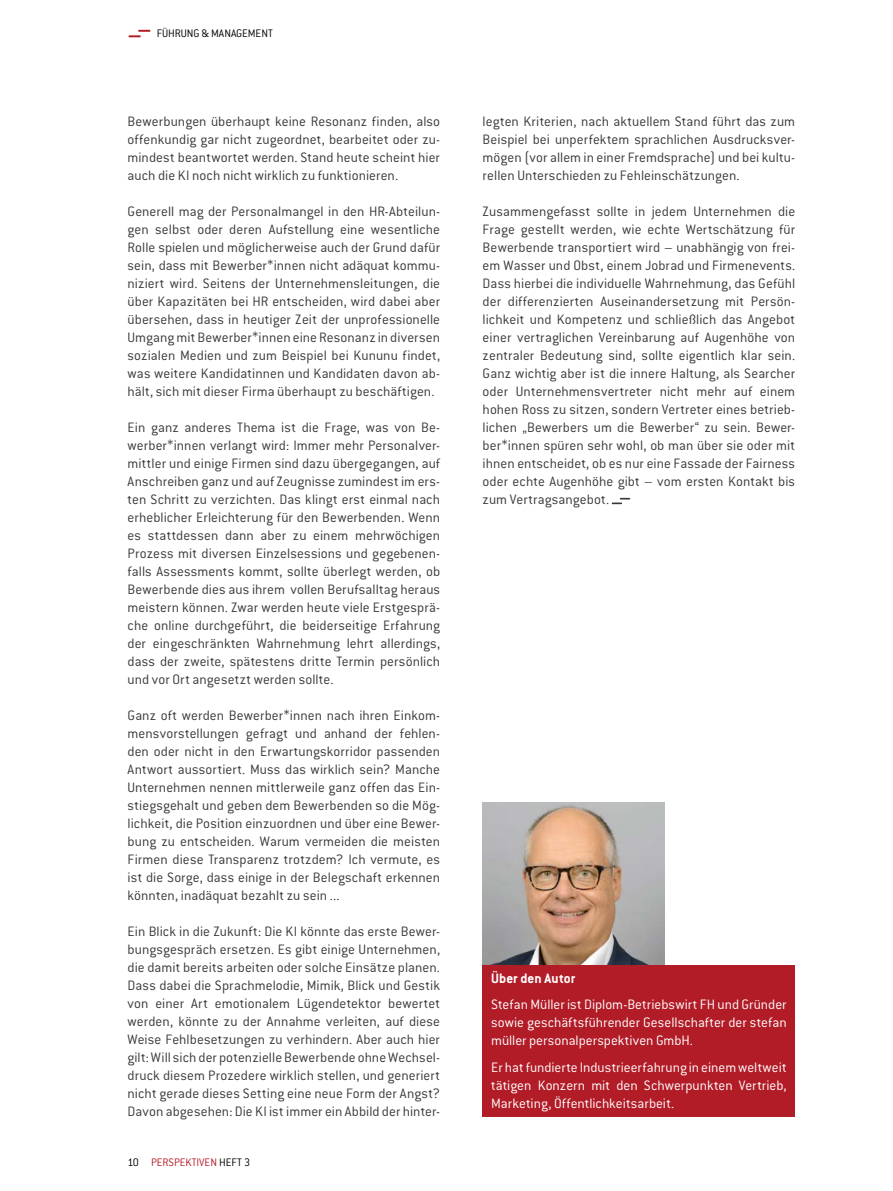
<style>
.page{position:relative;width:893px;height:1191px;background:#fff}
.page>*{position:absolute;margin:0;border:0;box-sizing:border-box;transform-origin:0 0}
.t1{font:300 15px/18px "Conduit ITC";letter-spacing:.005em;color:#383937;text-align:justify}
.t2{font:300 15px/18px "Conduit ITC";color:#fff;text-align:justify}
.t3{font:700 15px "Conduit ITC";letter-spacing:.005em;color:#fff}
.t4{font:300 12px "Conduit ITC";color:#b21c27}
.t5{font:300 12px "Conduit ITC";color:#000}
.s1{color:#000}
</style>
<div class="page">
<svg style="left:128px;top:30px;width:22px;height:7px"></svg>
<svg style="left:612px;top:498px;width:18px;height:6px"></svg>
<div style="left:483px;top:964px;width:312px;height:152px;background:#b21c27"></div>
<img style="left:483px;top:802px;width:181px;height:162px">
<p class="t5" style="left:157px;top:26px;width:118px">FÜHRUNG &amp; MANAGEMENT</p>
<p class="t1" style="left:128px;top:112px;width:314px">Bewerbungen überhaupt keine Resonanz finden, also offenkundig gar nicht zugeordnet, bearbeitet oder zu&shy;mindest beantwortet werden. Stand heute scheint hier auch die KI noch nicht wirklich zu funktionieren.</p>
<p class="t1" style="left:128px;top:202px;width:314px">Generell mag der Personalmangel in den HR-Abteilun&shy;gen selbst oder deren Aufstellung eine wesentliche Rolle spielen und möglicherweise auch der Grund dafür sein, dass mit Bewerber*innen nicht adäquat kommu&shy;niziert wird. Seitens der Unternehmensleitungen, die über Kapazitäten bei HR entscheiden, wird dabei aber übersehen, dass in heutiger Zeit der unprofessionelle Umgang mit Bewerber*innen eine Resonanz in diversen sozialen Medien und zum Beispiel bei Kununu findet, was weitere Kandidatinnen und Kandidaten davon ab&shy;hält, sich mit dieser Firma überhaupt zu beschäftigen.</p>
<p class="t1" style="left:128px;top:418px;width:314px">Ein ganz anderes Thema ist die Frage, was von Be&shy;werber*innen verlangt wird: Immer mehr Personalver&shy;mittler und einige Firmen sind dazu übergegangen, auf Anschreiben ganz und auf Zeugnisse zumindest im ers&shy;ten Schritt zu verzichten. Das klingt erst einmal nach erheblicher Erleichterung für den Bewerbenden. Wenn es stattdessen dann aber zu einem mehrwöchigen Prozess mit diversen Einzelsessions und gegebenen&shy;falls Assessments kommt, sollte überlegt werden, ob Bewerbende dies aus ihrem vollen Berufsalltag heraus meistern können. Zwar werden heute viele Erstgesprä&shy;che online durchgeführt, die beiderseitige Erfahrung der eingeschränkten Wahrnehmung lehrt allerdings, dass der zweite, spätestens dritte Termin persönlich und vor Ort angesetzt werden sollte.</p>
<p class="t1" style="left:128px;top:706px;width:314px">Ganz oft werden Bewerber*innen nach ihren Einkom&shy;mensvorstellungen gefragt und anhand der fehlen&shy;den oder nicht in den Erwartungskorridor passenden Antwort aussortiert. Muss das wirklich sein? Manche Unternehmen nennen mittlerweile ganz offen das Ein&shy;stiegsgehalt und geben dem Bewerbenden so die Mög&shy;lichkeit, die Position einzuordnen und über eine Bewer&shy;bung zu entscheiden. Warum vermeiden die meisten Firmen diese Transparenz trotzdem? Ich vermute, es ist die Sorge, dass einige in der Belegschaft erkennen könnten, inadäquat bezahlt zu sein ...</p>
<p class="t1" style="left:128px;top:922px;width:314px">Ein Blick in die Zukunft: Die KI könnte das erste Bewer&shy;bungsgespräch ersetzen. Es gibt einige Unternehmen, die damit bereits arbeiten oder solche Einsätze planen.<br>Dass dabei die Sprachmelodie, Mimik, Blick und Gestik von einer Art emotionalem Lügendetektor bewertet werden, könnte zu der Annahme verleiten, auf diese Weise Fehlbesetzungen zu verhindern. Aber auch hier gilt: Will sich der potenzielle Bewerbende ohne Wechsel&shy;druck diesem Prozedere wirklich stellen, und generiert nicht gerade dieses Setting eine neue Form der Angst?<br>Davon abgesehen: Die KI ist immer ein Abbild der hinter-</p>
<p class="t4" style="left:128px;top:1154px;width:124px"><span class="s1">10</span> PERSPEKTIVEN <span class="s1">Heft 3</span></p>
<p class="t1" style="left:483px;top:112px;width:314px">legten Kriterien, nach aktuellem Stand führt das zum Beispiel bei unperfektem sprachlichen Ausdrucksver&shy;mögen (vor allem in einer Fremdsprache) und bei kultu&shy;rellen Unterschieden zu Fehleinschätzungen.</p>
<p class="t1" style="left:483px;top:202px;width:314px">Zusammengefasst sollte in jedem Unternehmen die Frage gestellt werden, wie echte Wertschätzung für Bewerbende transportiert wird – unabhängig von frei&shy;em Wasser und Obst, einem Jobrad und Firmenevents.<br>Dass hierbei die individuelle Wahrnehmung, das Gefühl der differenzierten Auseinandersetzung mit Persön&shy;lichkeit und Kompetenz und schließlich das Angebot einer vertraglichen Vereinbarung auf Augenhöhe von zentraler Bedeutung sind, sollte eigentlich klar sein.<br>Ganz wichtig aber ist die innere Haltung, als Searcher oder Unternehmensvertreter nicht mehr auf einem hohen Ross zu sitzen, sondern Vertreter eines betrieb&shy;lichen „Bewerbers um die Bewerber“ zu sein. Bewer&shy;ber*innen spüren sehr wohl, ob man über sie oder mit ihnen entscheidet, ob es nur eine Fassade der Fairness oder echte Augenhöhe gibt – vom ersten Kontakt bis zum Vertragsangebot.</p>
<p class="t3" style="left:491px;top:969px;width:86px">Über den Autor</p>
<p class="t2" style="left:491px;top:995px;width:297px">Stefan Müller ist Diplom-Betriebswirt FH und Gründer sowie geschäftsführender Gesellschafter der stefan müller personalperspektiven GmbH.</p>
<p class="t2" style="left:491px;top:1057px;width:297px">Er hat fundierte Industrieerfahrung in einem weltweit tätigen Konzern mit den Schwerpunkten Vertrieb, Marketing, Öffentlichkeitsarbeit.</p>
</div>
